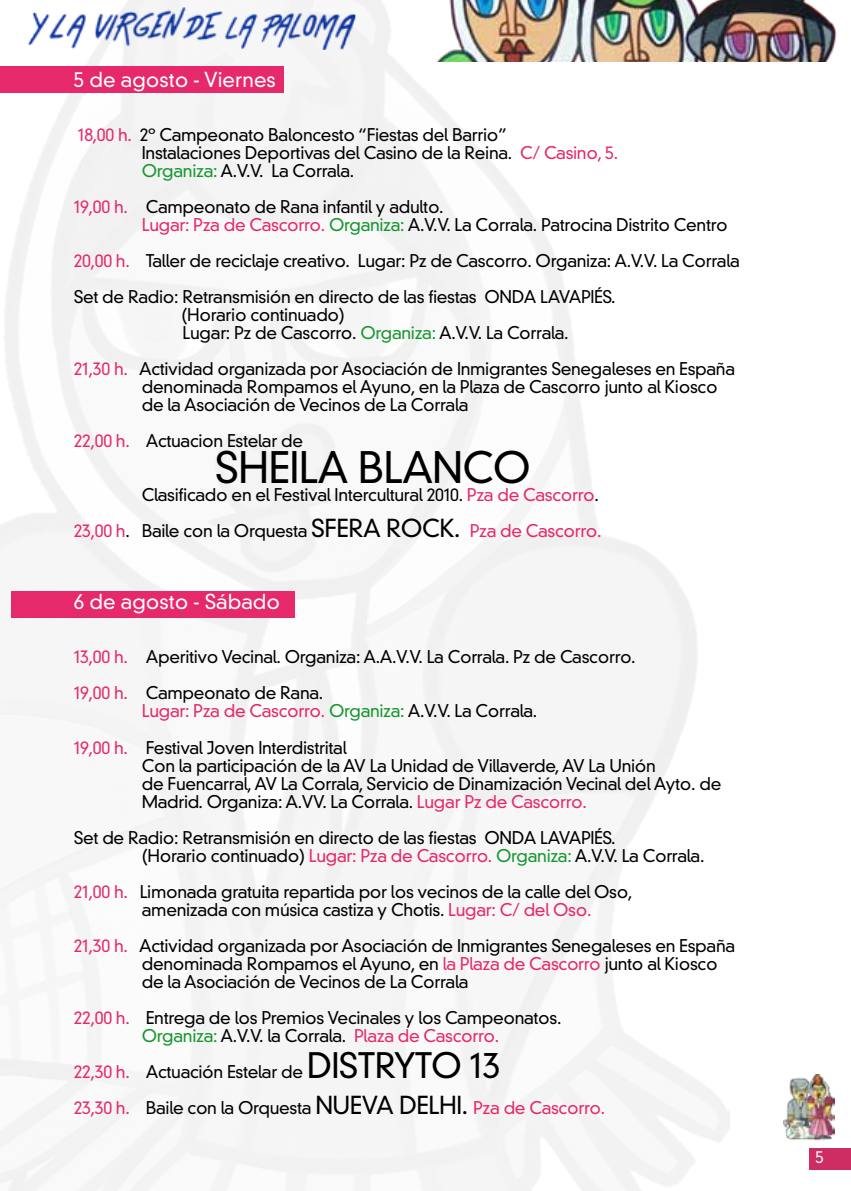
<style>
.page{position:relative;width:851px;height:1191px;background:#fff}
.page>*{position:absolute;margin:0;border:0;box-sizing:border-box;transform-origin:0 0}
.t1{font:300 42px "DIN Neuzeit Grotesk Std";letter-spacing:-.02em;color:#000}
.t2{font:300 20px "DIN Neuzeit Grotesk Std";color:#fff}
.t3{font:300 17px/18px "DIN Neuzeit Grotesk Std";letter-spacing:-.02em;color:#000}
.t4{font:300 16px "DIN Neuzeit Grotesk Std";color:#fff}
.s1{color:#e5296a}
.s2{color:#16972e}
.s3{font-size:24px}
.s4{font-size:34px}
</style>
<div class="page">
<img style="left:0;top:0;width:729px;height:1191px">
<div style="left:808px;top:1148px;width:42px;height:22px;background:#cd2d62"></div>
<img style="left:0;top:0;width:361px;height:49px">
<img style="left:783px;top:1074px;width:51px;height:66px">
<img style="left:425px;top:0;width:412px;height:62px">
<div style="left:0;top:66px;width:283px;height:26px;background:#e5296a"></div>
<div style="left:11px;top:591px;width:284px;height:27px;background:#e5296a"></div>
<p class="t2" style="left:74px;top:68px;width:203px">5 de agosto - Viernes</p>
<p class="t3" style="left:142px;top:126px;width:477px;text-indent:-64px"><span class="s1">18,00 h.</span> 2º Campeonato Baloncesto “Fiestas del Barrio”<br>Instalaciones Deportivas del Casino de la Reina. <span class="s1">C/ Casino, 5.<br></span><span class="s2">Organiza:</span> A.V.V. La Corrala.</p>
<p class="t3" style="left:142px;top:198px;width:587px;text-indent:-68px"><span class="s1">19,00 h.</span> Campeonato de Rana infantil y adulto.<br><span class="s1">Lugar: Pza de Cascorro.</span> <span class="s2">Organiza:</span> A.V.V. La Corrala. Patrocina Distrito Centro</p>
<p class="t3" style="left:74px;top:243px;width:667px;line-height:36px"><span class="s1">20,00 h.</span> Taller de reciclaje creativo. Lugar: Pz de Cascorro. Organiza: A.V.V. La Corrala<br>Set de Radio: Retransmisión en directo de las fiestas ONDA LAVAPIÉS.</p>
<p class="t3" style="left:181px;top:306px;width:388px">(Horario continuado)<br>Lugar: Pz de Cascorro. <span class="s2">Organiza:</span> A.V.V. La Corrala.</p>
<p class="t3" style="left:142px;top:360px;width:594px;text-indent:-68px"><span class="s1">21,30 h.</span> Actividad organizada por Asociación de Inmigrantes Senegaleses en España denominada Rompamos el Ayuno, en la Plaza de Cascorro junto al Kiosco de la Asociación de Vecinos de La Corrala</p>
<p class="t3" style="left:74px;top:432px;width:231px"><span class="s1">22,00 h.</span> Actuacion Estelar de</p>
<h1 class="t1" style="left:215px;top:443px;width:317px">SHEILA BLANCO</h1>
<p class="t3" style="left:74px;top:477px;width:529px;line-height:36px;text-align:right">Clasificado en el Festival Intercultural 2010. <span class="s1">Pza de Cascorro</span>.<br><span class="s1">23,00 h</span>. Baile con la Orquesta <span class="s3">SFERA ROCK.</span> <span class="s1">Pza de Cascorro.</span></p>
<p class="t2" style="left:74px;top:590px;width:208px">6 de agosto - Sábado</p>
<p class="t3" style="left:74px;top:639px;width:563px;line-height:36px"><span class="s1">13,00 h.</span> Aperitivo Vecinal. Organiza: A.A.V.V. La Corrala. Pz de Cascorro.<br><span class="s1">19,00 h.</span> Campeonato de Rana.</p>
<p class="t3" style="left:74px;top:693px;width:465px;line-height:36px;text-indent:68px"><span class="s1">Lugar: Pza de Cascorro.</span> <span class="s2">Organiza:</span> A.V.V. La Corrala.<br><span class="s1">19,00 h.</span> Festival Joven Interdistrital</p>
<p class="t3" style="left:142px;top:756px;width:581px">Con la participación de la AV La Unidad de Villaverde, AV La Unión<br>de Fuencarral, AV La Corrala, Servicio de Dinamización Vecinal del Ayto. de<br>Madrid. Organiza: A.VV. La Corrala. <span class="s1">Lugar Pz de Cascorro.</span></p>
<p class="t3" style="left:142px;top:828px;width:564px;text-indent:-68px">Set de Radio: Retransmisión en directo de las fiestas ONDA LAVAPIÉS.<br>(Horario continuado) <span class="s1">Lugar: Pza de Cascorro.</span> <span class="s2">Organiza:</span> A.V.V. La Corrala.</p>
<p class="t3" style="left:142px;top:882px;width:492px;text-indent:-68px"><span class="s1">21,00 h.</span> Limonada gratuita repartida por los vecinos de la calle del Oso, amenizada con música castiza y Chotis. <span class="s1">Lugar: C/ del Oso.</span></p>
<p class="t3" style="left:142px;top:936px;width:594px;text-indent:-68px"><span class="s1">21,30 h.</span> Actividad organizada por Asociación de Inmigrantes Senegaleses en España denominada Rompamos el Ayuno, en <span class="s1">la Plaza de Cascorro</span> junto al Kiosco de la Asociación de Vecinos de La Corrala</p>
<p class="t3" style="left:74px;top:1008px;width:489px;text-align:center"><span class="s1">22,00 h.</span> Entrega de los Premios Vecinales y los Campeonatos.<br><span class="s2">Organiza:</span> A.V.V. la Corrala. <span class="s1">Plaza de Cascorro.</span></p>
<p class="t3" style="left:74px;top:1053px;width:533px;line-height:36px"><span class="s1">22,30 h.</span> Actuación Estelar de <span class="s4">DISTRYTO 13<br></span><span class="s1">23,30 h.</span> Baile con la Orquesta <span class="s3">NUEVA DELHI.</span> <span class="s1">Pza de Cascorro.</span></p>
<p class="t4" style="left:815px;top:1147px;width:10px">5</p>
</div>
